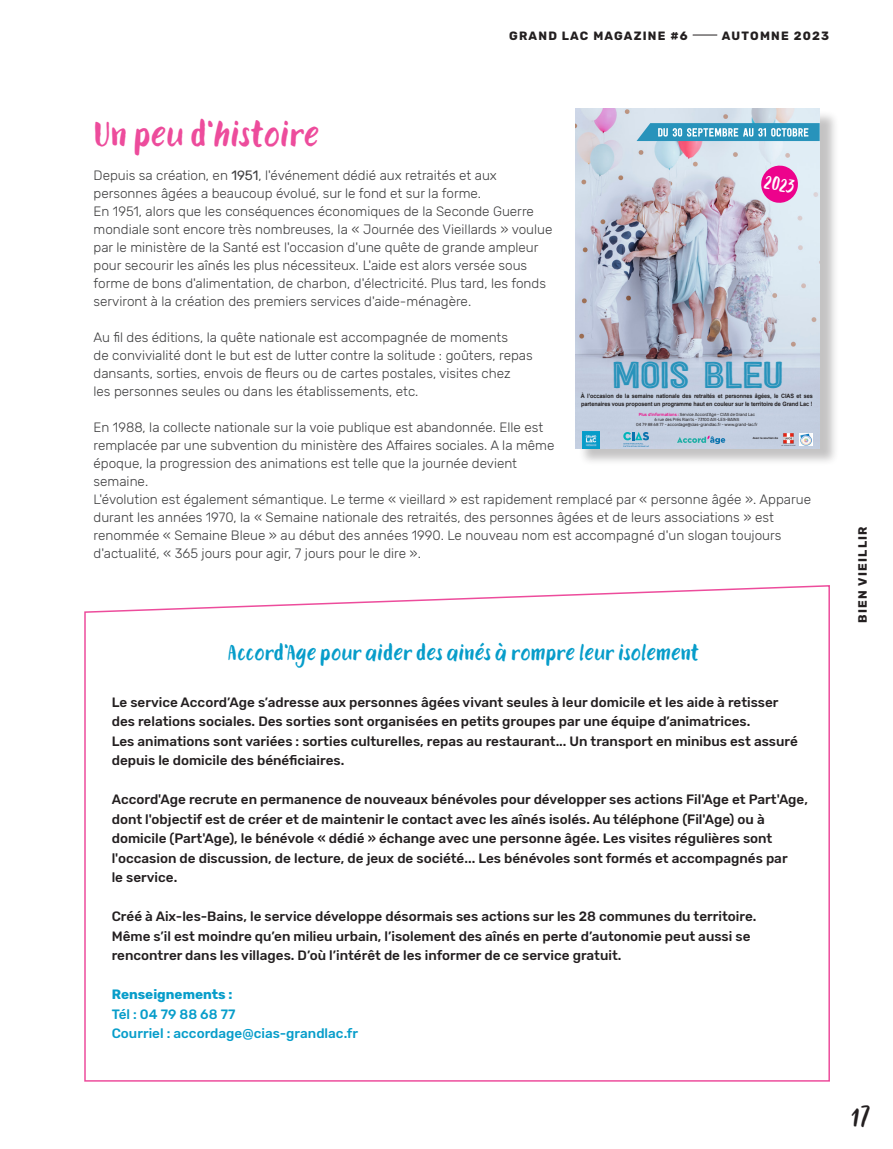
<style>
.page{position:relative;width:893px;height:1149px;background:#fff}
.page>*{position:absolute;margin:0;border:0;box-sizing:border-box;transform-origin:0 0}
.t1{font:37.2px "Festivo LC Inline";letter-spacing:-.04em;color:#2893bb;scale:1.24 1}
.t2{font:36px "TT Rabbits Dummy";color:#ed4c9c}
.t3{font:30px "TT Rabbits Dummy";color:#231f20}
.t4{font:22.8px "TT Rabbits Dummy";color:#fff}
.t5{font:22.5px "TT Rabbits Dummy";color:#079dca}
.t6{font:300 13.5px/18px "Rubik";color:#3e3e3f}
.t7{font:500 13.5px/19.5px "Rubik";color:#231f20}
.t8{font:500 13.5px "Rubik";color:#079dca}
.t9{font:700 13.5px "Rubik";color:#079dca}
.t10{font:700 12px "Rubik";letter-spacing:.1em;color:#231f20}
.t11{font:700 5.85px/7.9px "Arial";letter-spacing:-.01em;color:#231f20;scale:.93 1}
.t12{font:4.35px/4.9px "Rubik";letter-spacing:-.01em;color:#231f20;text-align:center;scale:.94 1}
.t13{font:500 2.85px "Rubik";color:#231f20}
.s1{font-weight:400}
.s2{font-weight:500;color:#eb128a}
</style>
<div class="page">
<svg style="left:84px;top:585px;width:746px;height:496px"></svg>
<div style="left:579px;top:110px;width:260px;height:356px;background:#231f20;opacity:.27"></div>
<img style="left:575px;top:109px;width:245px;height:339px">
<svg style="left:759px;top:164px;width:41px;height:41px;background:#e756b1"></svg>
<img style="left:582px;top:431px;width:18px;height:17px">
<svg style="left:623px;top:432px;width:26px;height:14px"></svg>
<svg style="left:677px;top:435px;width:48px;height:9px"></svg>
<img style="left:781px;top:433px;width:14px;height:12px">
<svg style="left:800px;top:433px;width:12px;height:12px"></svg>
<svg style="left:636px;top:123px;width:184px;height:18px;background:#56a9c9"></svg>
<svg style="left:693px;top:35px;width:24px;height:1px"></svg>
<p class="t10" style="left:509px;top:28px;width:180px">GRAND LAC MAGAZINE #6</p>
<p class="t10" style="left:722px;top:28px;width:109px">AUTOMNE 2023</p>
<p class="t2" style="left:94px;top:109px;width:227px">Un peu d'histoire</p>
<p class="t6" style="left:94px;top:167px;width:405px">Depuis sa création, en <span class="s1">1951</span>, l'événement dédié aux retraités et aux personnes âgées a beaucoup évolué, sur le fond et sur la forme.</p>
<p class="t6" style="left:94px;top:203px;width:460px">En 1951, alors que les conséquences économiques de la Seconde Guerre mondiale sont encore très nombreuses, la « Journée des Vieillards » voulue par le ministère de la Santé est l'occasion d'une quête de grande ampleur pour secourir les aînés les plus nécessiteux. L'aide est alors versée sous forme de bons d'alimentation, de charbon, d'électricité. Plus tard, les fonds serviront à la création des premiers services d'aide-ménagère.</p>
<p class="t6" style="left:94px;top:329px;width:441px">Au fil des éditions, la quête nationale est accompagnée de moments<br>de convivialité dont le but est de lutter contre la solitude : goûters, repas dansants, sorties, envois de fleurs ou de cartes postales, visites chez<br>les personnes seules ou dans les établissements, etc.</p>
<p class="t6" style="left:94px;top:419px;width:462px">En 1988, la collecte nationale sur la voie publique est abandonnée. Elle est remplacée par une subvention du ministère des Affaires sociales. A la même époque, la progression des animations est telle que la journée devient semaine.</p>
<p class="t6" style="left:94px;top:491px;width:719px">L'évolution est également sémantique. Le terme « vieillard » est rapidement remplacé par « personne âgée ». Apparue durant les années 1970, la « Semaine nationale des retraités, des personnes âgées et de leurs associations » est renommée « Semaine Bleue » au début des années 1990. Le nouveau nom est accompagné d'un slogan toujours d'actualité, « 365 jours pour agir, 7 jours pour le dire ».</p>
<p class="t4" style="left:767px;top:165px;width:32px;rotate:9deg">2023</p>
<p class="t1" style="left:611px;top:352px;width:141px">MOIS BLEU</p>
<p class="t11" style="left:581px;top:392px;width:251px">À l’occasion de la semaine nationale des retraités et personnes âgées, le CIAS et ses partenaires vous proposent un programme haut en couleur sur le territoire de Grand Lac !</p>
<p class="t12" style="left:636px;top:412px;width:131px"><span class="s2">Plus d’informations :</span> Service Accord’Age - CIAS de Grand Lac<br>6 rue des Prés Riants - 73100 AIX-LES-BAINS<br>04 79 88 68 77 - accordage@cias-grandlac.fr - www.grand-lac.fr</p>
<p class="t13" style="left:753px;top:436px;width:27px">Avec le soutien de</p>
<p class="t5" style="left:228px;top:636px;width:472px">Accord'Age pour aider des ainés à rompre leur isolement</p>
<p class="t7" style="left:112px;top:692px;width:688px">Le service Accord’Age s’adresse aux personnes âgées vivant seules à leur domicile et les aide à retisser des relations sociales. Des sorties sont organisées en petits groupes par une équipe d’animatrices.<br>Les animations sont variées : sorties culturelles, repas au restaurant... Un transport en minibus est assuré depuis le domicile des bénéficiaires.</p>
<p class="t7" style="left:112px;top:789px;width:698px">Accord'Age recrute en permanence de nouveaux bénévoles pour développer ses actions Fil'Age et Part'Age, dont l'objectif est de créer et de maintenir le contact avec les aînés isolés. Au téléphone (Fil'Age) ou à domicile (Part'Age), le bénévole « dédié » échange avec une personne âgée. Les visites régulières sont l'occasion de discussion, de lecture, de jeux de société... Les bénévoles sont formés et accompagnés par<br>le service.</p>
<p class="t7" style="left:112px;top:906px;width:646px">Créé à Aix-les-Bains, le service développe désormais ses actions sur les 28 communes du territoire.<br>Même s’il est moindre qu’en milieu urbain, l’isolement des aînés en perte d’autonomie peut aussi se rencontrer dans les villages. D’où l’intérêt de les informer de ce service gratuit.</p>
<p class="t9" style="left:112px;top:986px;width:122px">Renseignements :</p>
<p class="t8" style="left:112px;top:1006px;width:125px">Tél : 04 79 88 68 77</p>
<p class="t8" style="left:112px;top:1025px;width:248px">Courriel : accordage@cias-grandlac.fr</p>
<p class="t10" style="left:855px;top:622px;width:98px;rotate:-90deg">BIEN VIEILLIR</p>
<h3 class="t3" style="left:851px;top:1094px;width:21px">17</h3>
</div>
